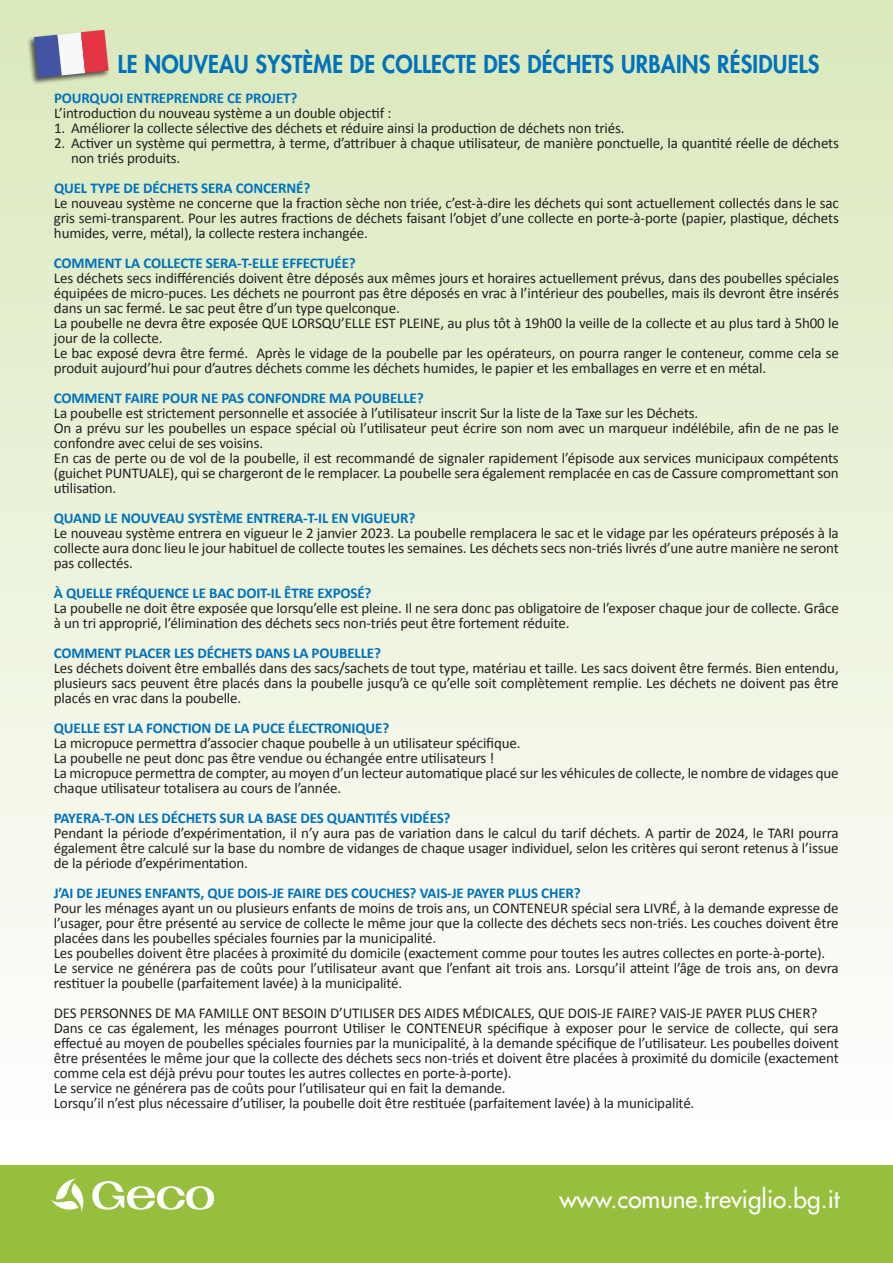
<style>
.page{position:relative;width:893px;height:1263px;background:#fff}
.page>*{position:absolute;margin:0;border:0;box-sizing:border-box;transform-origin:0 0}
.t1{font:24.45px "Futura";color:#fff}
.t2{font:800 24px "Futura";letter-spacing:.01em;color:#0072bc;scale:.92 1}
.t3{font:15px/15px "Calibri";letter-spacing:-.01em;color:#231f20}
.t4{font:700 15px "Calibri";letter-spacing:-.01em;color:#0072bc}
</style>
<div class="page">
<div style="left:0;top:0;width:893px;height:1123px;background:linear-gradient(to bottom,#dae8bb,#fefefe)"></div>
<div style="left:0;top:1165px;width:893px;height:98px;background:#95bf3c"></div>
<svg style="left:51px;top:1178px;width:163px;height:34px"></svg>
<div style="left:27px;top:29px;width:83px;height:56px;background:#231f20;opacity:.75"></div>
<svg style="left:34px;top:30px;width:75px;height:48px"></svg>
<h2 class="t2" style="left:118px;top:49px;width:764px">LE NOUVEAU SYSTÈME DE COLLECTE DES DÉCHETS URBAINS RÉSIDUELS</h2>
<p class="t4" style="left:54px;top:89px;width:245px">POURQUOI ENTREPRENDRE CE PROJET?</p>
<p class="t3" style="left:54px;top:105px;width:339px">L’introduction du nouveau système a un double objectif :</p>
<p class="t3" style="left:54px;top:120px;width:572px">1. Améliorer la collecte sélective des déchets et réduire ainsi la production de déchets non triés.</p>
<p class="t3" style="left:71px;top:135px;width:769px;text-indent:-17px">2. Activer un système qui permettra, à terme, d’attribuer à chaque utilisateur, de manière ponctuelle, la quantité réelle de déchets non triés produits.</p>
<p class="t4" style="left:54px;top:179px;width:258px">QUEL TYPE DE DÉCHETS SERA CONCERNÉ?</p>
<p class="t3" style="left:54px;top:195px;width:786px;text-align:justify">Le nouveau système ne concerne que la fraction sèche non triée, c’est-à-dire les déchets qui sont actuellement collectés dans le sac gris semi-transparent. Pour les autres fractions de déchets faisant l’objet d’une collecte en porte-à-porte (papier, plastique, déchets humides, verre, métal), la collecte restera inchangée.</p>
<p class="t4" style="left:54px;top:254px;width:303px">COMMENT LA COLLECTE SERA-T-ELLE EFFECTUÉE?</p>
<p class="t3" style="left:54px;top:270px;width:786px">Les déchets secs indifférenciés doivent être déposés aux mêmes jours et horaires actuellement prévus, dans des poubelles spéciales équipées de micro-puces. Les déchets ne pourront pas être déposés en vrac à l’intérieur des poubelles, mais ils devront être insérés dans un sac fermé. Le sac peut être d’un type quelconque.<br>La poubelle ne devra être exposée QUE LORSQU’ELLE EST PLEINE, au plus tôt à 19h00 la veille de la collecte et au plus tard à 5h00 le jour de la collecte.<br>Le bac exposé devra être fermé. Après le vidage de la poubelle par les opérateurs, on pourra ranger le conteneur, comme cela se produit aujourd’hui pour d’autres déchets comme les déchets humides, le papier et les emballages en verre et en métal.</p>
<p class="t4" style="left:54px;top:389px;width:371px">COMMENT FAIRE POUR NE PAS CONFONDRE MA POUBELLE?</p>
<p class="t3" style="left:54px;top:405px;width:786px">La poubelle est strictement personnelle et associée à l’utilisateur inscrit Sur la liste de la Taxe sur les Déchets.<br>On a prévu sur les poubelles un espace spécial où l’utilisateur peut écrire son nom avec un marqueur indélébile, afin de ne pas le confondre avec celui de ses voisins.<br>En cas de perte ou de vol de la poubelle, il est recommandé de signaler rapidement l’épisode aux services municipaux compétents (guichet PUNTUALE), qui se chargeront de le remplacer. La poubelle sera également remplacée en cas de Cassure compromettant son utilisation.</p>
<p class="t4" style="left:54px;top:509px;width:363px">QUAND LE NOUVEAU SYSTÈME ENTRERA-T-IL EN VIGUEUR?</p>
<p class="t3" style="left:54px;top:525px;width:786px;text-align:justify">Le nouveau système entrera en vigueur le 2 janvier 2023. La poubelle remplacera le sac et le vidage par les opérateurs préposés à la collecte aura donc lieu le jour habituel de collecte toutes les semaines. Les déchets secs non-triés livrés d’une autre manière ne seront pas collectés.</p>
<p class="t4" style="left:54px;top:584px;width:319px">À QUELLE FRÉQUENCE LE BAC DOIT-IL ÊTRE EXPOSÉ?</p>
<p class="t3" style="left:54px;top:600px;width:786px">La poubelle ne doit être exposée que lorsqu’elle est pleine. Il ne sera donc pas obligatoire de l’exposer chaque jour de collecte. Grâce à un tri approprié, l’élimination des déchets secs non-triés peut être fortement réduite.</p>
<p class="t4" style="left:54px;top:644px;width:329px">COMMENT PLACER LES DÉCHETS DANS LA POUBELLE?</p>
<p class="t3" style="left:54px;top:660px;width:786px;text-align:justify">Les déchets doivent être emballés dans des sacs/sachets de tout type, matériau et taille. Les sacs doivent être fermés. Bien entendu, plusieurs sacs peuvent être placés dans la poubelle jusqu’à ce qu’elle soit complètement remplie. Les déchets ne doivent pas être placés en vrac dans la poubelle.</p>
<p class="t4" style="left:54px;top:719px;width:337px">QUELLE EST LA FONCTION DE LA PUCE ÉLECTRONIQUE?</p>
<p class="t3" style="left:54px;top:735px;width:786px">La micropuce permettra d’associer chaque poubelle à un utilisateur spécifique.<br>La poubelle ne peut donc pas être vendue ou échangée entre utilisateurs !<br>La micropuce permettra de compter, au moyen d’un lecteur automatique placé sur les véhicules de collecte, le nombre de vidages que chaque utilisateur totalisera au cours de l’année.</p>
<p class="t4" style="left:54px;top:809px;width:398px">PAYERA-T-ON LES DÉCHETS SUR LA BASE DES QUANTITÉS VIDÉES?</p>
<p class="t3" style="left:54px;top:825px;width:786px;text-align:justify">Pendant la période d’expérimentation, il n’y aura pas de variation dans le calcul du tarif déchets. A partir de 2024, le TARI pourra également être calculé sur la base du nombre de vidanges de chaque usager individuel, selon les critères qui seront retenus à l’issue de la période d’expérimentation.</p>
<p class="t4" style="left:54px;top:884px;width:528px">J’AI DE JEUNES ENFANTS, QUE DOIS-JE FAIRE DES COUCHES? VAIS-JE PAYER PLUS CHER?</p>
<p class="t3" style="left:54px;top:900px;width:786px">Pour les ménages ayant un ou plusieurs enfants de moins de trois ans, un CONTENEUR spécial sera LIVRÉ, à la demande expresse de l’usager, pour être présenté au service de collecte le même jour que la collecte des déchets secs non-triés. Les couches doivent être placées dans les poubelles spéciales fournies par la municipalité.<br>Les poubelles doivent être placées à proximité du domicile (exactement comme pour toutes les autres collectes en porte-à-porte).<br>Le service ne générera pas de coûts pour l’utilisateur avant que l’enfant ait trois ans. Lorsqu’il atteint l’âge de trois ans, on devra restituer la poubelle (parfaitement lavée) à la municipalité.</p>
<p class="t3" style="left:54px;top:1005px;width:786px">DES PERSONNES DE MA FAMILLE ONT BESOIN D’UTILISER DES AIDES MÉDICALES, QUE DOIS-JE FAIRE? VAIS-JE PAYER PLUS CHER?<br>Dans ce cas également, les ménages pourront Utiliser le CONTENEUR spécifique à exposer pour le service de collecte, qui sera effectué au moyen de poubelles spéciales fournies par la municipalité, à la demande spécifique de l’utilisateur. Les poubelles doivent être présentées le même jour que la collecte des déchets secs non-triés et doivent être placées à proximité du domicile (exactement comme cela est déjà prévu pour toutes les autres collectes en porte-à-porte).<br>Le service ne générera pas de coûts pour l’utilisateur qui en fait la demande.<br>Lorsqu’il n’est plus nécessaire d’utiliser, la poubelle doit être restituée (parfaitement lavée) à la municipalité.</p>
<h1 class="t1" style="left:559px;top:1184px;width:282px">www.comune.treviglio.bg.it</h1>
</div>
